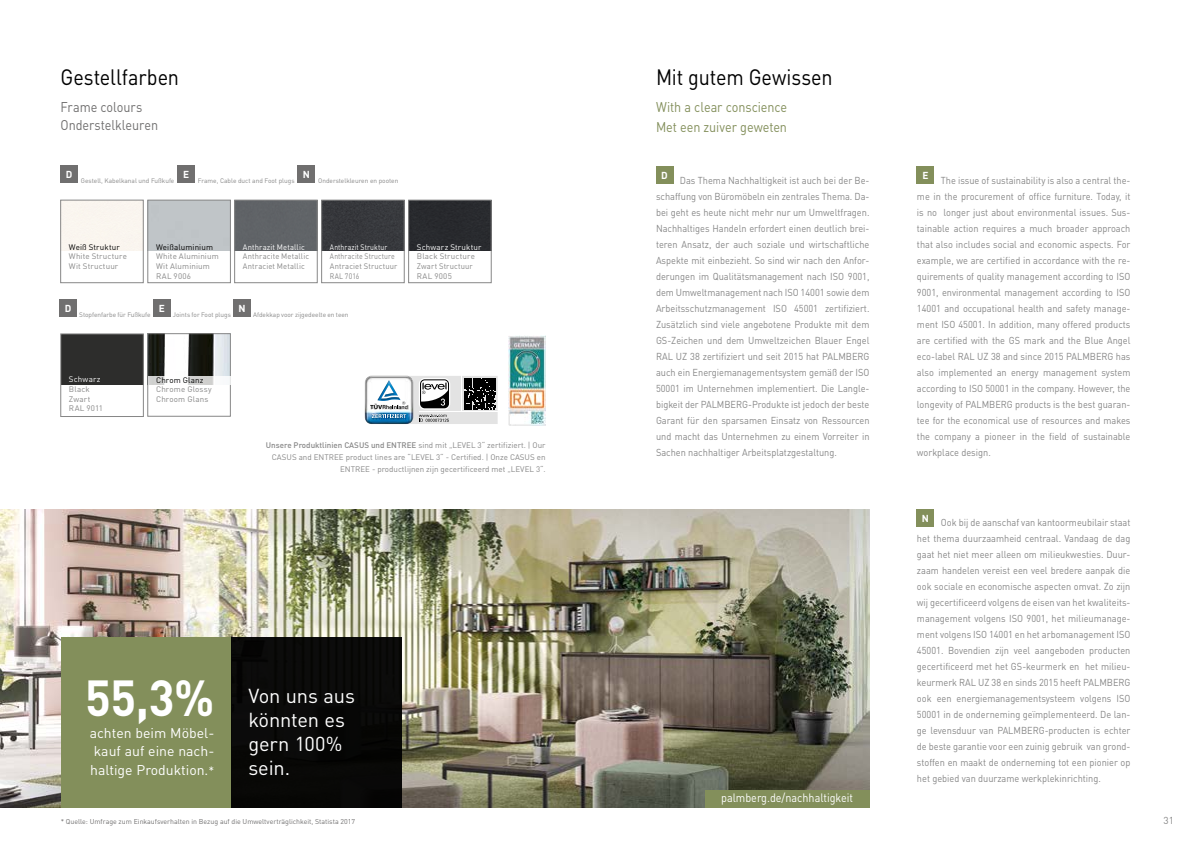
<style>
.page{position:relative;width:1191px;height:842px;background:#fff}
.page>*{position:absolute;margin:0;border:0;box-sizing:border-box;transform-origin:0 0}
.t1{font:700 50px "DINOT";color:#fff;scale:.95 1}
.t2{font:22px "DINOT";letter-spacing:-.005em;color:#000;scale:.9 1}
.t3{font:20px/24px "DINOT";letter-spacing:-.01em;color:#fff}
.t4{font:14px/18.5px "DINOT";color:#fff;text-align:justify}
.t5{font:14px/20px "DINOT";letter-spacing:-.005em;color:#838f5b;scale:.9 1}
.t6{font:14px/18px "DINOT";letter-spacing:-.005em;color:#706f6f;scale:.9 1}
.t7{font:12px "DINOT";color:#fff;scale:.9 1}
.t8{font:10px/16px "DINOT";color:#878787;text-align:justify;scale:.92 1}
.t9{font:700 10px "DINOT";color:#fff}
.t10{font:10px "DINOT";color:#878787}
.t11{font:8px/9.6px "DINOT";letter-spacing:.015em;color:#878787}
.t12{font:8px/9.6px "DINOT";letter-spacing:.015em;color:#878787;scale:.86 1}
.t13{font:8px "DINOT";letter-spacing:.015em;color:#000}
.t14{font:8px/9.6px "DINOT";letter-spacing:.015em;color:#878787;scale:.95 1}
.t15{font:8px "DINOT";letter-spacing:.015em;color:#fff}
.t16{font:8px "DINOT";letter-spacing:.015em;color:#fff;scale:.95 1}
.t17{font:8px "DINOT";letter-spacing:.015em;color:#fff;scale:.86 1}
.t18{font:7px "DINOT";color:#706f6f}
.t19{font:6.5px "DINOT";color:#878787}
.s1{font-weight:500}
.s2{font-size:12px}
</style>
<div class="page">
<div style="left:61px;top:166px;width:17px;height:17px;background:#706f6f"></div>
<div style="left:178px;top:166px;width:17px;height:17px;background:#706f6f"></div>
<div style="left:298px;top:166px;width:17px;height:17px;background:#706f6f"></div>
<div style="left:60px;top:200px;width:83px;height:83px;border:1px solid #878787"></div>
<div style="left:147px;top:200px;width:84px;height:83px;border:1px solid #878787"></div>
<div style="left:236px;top:202px;width:79px;height:49px;background:#606467"></div>
<div style="left:234px;top:200px;width:83px;height:83px;border:1px solid #878787"></div>
<div style="left:323px;top:202px;width:79px;height:49px;background:#37383c"></div>
<div style="left:321px;top:200px;width:83px;height:83px;border:1px solid #878787"></div>
<div style="left:410px;top:202px;width:79px;height:49px;background:#282a2e"></div>
<div style="left:408px;top:200px;width:83px;height:83px;border:1px solid #878787"></div>
<div style="left:60px;top:299px;width:17px;height:17px;background:#706f6f"></div>
<div style="left:153px;top:300px;width:17px;height:17px;background:#706f6f"></div>
<div style="left:233px;top:300px;width:17px;height:17px;background:#706f6f"></div>
<div style="left:61px;top:334px;width:82px;height:51px;background:#2d2d2c"></div>
<div style="left:60px;top:334px;width:84px;height:83px;border:1px solid #878787"></div>
<img style="left:149px;top:335px;width:80px;height:41px">
<div style="left:147px;top:333px;width:84px;height:83px;border:1px solid #878787"></div>
<svg style="left:148px;top:376px;width:82px;height:8px"></svg>
<div style="left:656px;top:167px;width:17px;height:17px;background:#838f5b"></div>
<div style="left:917px;top:167px;width:17px;height:17px;background:#838f5b"></div>
<div style="left:917px;top:509px;width:17px;height:17px;background:#838f5b"></div>
<img style="left:0;top:509px;width:869px;height:298px">
<div style="left:61px;top:637px;width:170px;height:170px;background:#838f5b"></div>
<div style="left:231px;top:637px;width:170px;height:170px;background:#080807"></div>
<svg style="left:364px;top:375px;width:134px;height:49px"></svg>
<div style="left:705px;top:790px;width:164px;height:17px;background:#838f5b"></div>
<img style="left:508px;top:336px;width:37px;height:89px">
<h2 class="t2" style="left:60px;top:60px;width:133px">Gestellfarben</h2>
<h3 class="t6" style="left:60px;top:97px;width:110px">Frame colours<br>Onderstelkleuren</h3>
<p class="t9" style="left:66px;top:167px;width:8px">D</p>
<p class="t19" style="left:81px;top:176px;width:95px">Gestell, Kabelkanal und Fußkufe</p>
<p class="t9" style="left:183px;top:167px;width:8px">E</p>
<p class="t19" style="left:198px;top:176px;width:98px">Frame, Cable duct and Foot plugs</p>
<p class="t9" style="left:303px;top:167px;width:9px">N</p>
<p class="t19" style="left:318px;top:176px;width:82px">Onderstelkleuren en pooten</p>
<p class="t13" style="left:69px;top:241px;width:52px">Weiß Struktur</p>
<p class="t11" style="left:69px;top:251px;width:60px">White Structure<br>Wit Structuur</p>
<p class="t13" style="left:156px;top:241px;width:58px">Weißaluminium</p>
<p class="t11" style="left:156px;top:251px;width:64px">White Aluminium<br>Wit Aluminium<br>RAL 9006</p>
<p class="t16" style="left:243px;top:241px;width:67px">Anthrazit Metallic</p>
<p class="t14" style="left:243px;top:251px;width:71px">Anthracite Metallic<br>Antraciet Metallic</p>
<p class="t17" style="left:330px;top:241px;width:68px">Anthrazit Struktur</p>
<p class="t12" style="left:330px;top:251px;width:80px">Anthracite Structure<br>Antraciet Structuur<br>RAL 7016</p>
<p class="t15" style="left:417px;top:241px;width:66px">Schwarz Struktur</p>
<p class="t11" style="left:417px;top:251px;width:60px">Black Structure<br>Zwart Structuur<br>RAL 9005</p>
<p class="t9" style="left:65px;top:300px;width:8px">D</p>
<p class="t19" style="left:79px;top:310px;width:73px">Stopfenfarbe für Fußkufe</p>
<p class="t9" style="left:159px;top:301px;width:8px">E</p>
<p class="t19" style="left:173px;top:310px;width:59px">Joints for Foot plugs</p>
<p class="t9" style="left:238px;top:301px;width:9px">N</p>
<p class="t19" style="left:253px;top:310px;width:97px">Afdekkap voor zijgedeelte en teen</p>
<p class="t15" style="left:69px;top:373px;width:33px">Schwarz</p>
<p class="t11" style="left:69px;top:384px;width:36px">Black<br>Zwart<br>RAL 9011</p>
<p class="t13" style="left:156px;top:374px;width:49px">Chrom Glanz</p>
<p class="t11" style="left:156px;top:384px;width:57px">Chrome Glossy<br>Chroom Glans</p>
<p class="t11" style="left:266px;top:438px;width:281px;line-height:12px;text-align:right"><span class="s1">Unsere Produktlinien CASUS und ENTREE</span> sind mit „LEVEL 3“ zertifiziert. | Our<br>CASUS and ENTREE product lines are “LEVEL 3“ - Certified. | Onze CASUS en<br>ENTREE - productlijnen zijn gecertificeerd met „LEVEL 3“.</p>
<h1 class="t1" style="left:85px;top:659px;width:137px">55,3%</h1>
<h3 class="t4" style="left:90px;top:722px;width:126px">achten beim Möbel&shy;kauf auf eine nach&shy;haltige Produktion.<span class="s2">*</span></h3>
<h3 class="t3" style="left:248px;top:682px;width:108px">Von uns aus könnten es gern 100% sein.</h3>
<p class="t18" style="left:61px;top:816px;width:296px">* Quelle: Umfrage zum Einkaufsverhalten in Bezug auf die Umweltverträglichkeit, Statista 2017</p>
<h2 class="t2" style="left:656px;top:60px;width:198px">Mit gutem Gewissen</h2>
<h3 class="t5" style="left:656px;top:96px;width:147px">With a clear conscience<br>Met een zuiver geweten</h3>
<p class="t9" style="left:661px;top:168px;width:8px">D</p>
<p class="t8" style="left:656px;top:171px;width:234px;text-indent:24px">Das Thema Nachhaltigkeit ist auch bei der Be&shy;schaffung von Büromöbeln ein zentrales Thema. Da&shy;bei geht es heute nicht mehr nur um Umweltfragen.<br>Nachhaltiges Handeln erfordert einen deutlich brei&shy;teren Ansatz, der auch soziale und wirtschaftliche Aspekte mit einbezieht. So sind wir nach den Anfor&shy;derungen im Qualitätsmanagement nach ISO 9001, dem Umweltmanagement nach ISO 14001 sowie dem Arbeitsschutzmanagement ISO 45001 zertifiziert.<br>Zusätzlich sind viele angebotene Produkte mit dem GS-Zeichen und dem Umweltzeichen Blauer Engel RAL UZ 38 zertifiziert und seit 2015 hat PALMBERG auch ein Energiemanagementsystem gemäß der ISO 50001 im Unternehmen implementiert. Die Langle&shy;bigkeit der PALMBERG-Produkte ist jedoch der beste Garant für den sparsamen Einsatz von Ressourcen und macht das Unternehmen zu einem Vorreiter in Sachen nachhaltiger Arbeitsplatzgestaltung.</p>
<p class="t7" style="left:721px;top:789px;width:148px">palmberg.de/nachhaltigkeit</p>
<p class="t9" style="left:922px;top:168px;width:8px">E</p>
<p class="t8" style="left:917px;top:171px;width:234px;text-indent:24px">The issue of sustainability is also a central the&shy;me in the procurement of office furniture. Today, it is no longer just about environmental issues. Sus&shy;tainable action requires a much broader approach that also includes social and economic aspects. For example, we are certified in accordance with the re&shy;quirements of quality management according to ISO 9001, environmental management according to ISO 14001 and occupational health and safety manage&shy;ment ISO 45001. In addition, many offered products are certified with the GS mark and the Blue Angel eco-label RAL UZ 38 and since 2015 PALMBERG has also implemented an energy management system according to ISO 50001 in the company. However, the longevity of PALMBERG products is the best guaran&shy;tee for the economical use of resources and makes the company a pioneer in the field of sustainable workplace design.</p>
<p class="t9" style="left:922px;top:510px;width:9px">N</p>
<p class="t8" style="left:917px;top:514px;width:234px;text-indent:24px">Ook bij de aanschaf van kantoormeubilair staat het thema duurzaamheid centraal. Vandaag de dag gaat het niet meer alleen om milieukwesties. Duur&shy;zaam handelen vereist een veel bredere aanpak die ook sociale en economische aspecten omvat. Zo zijn wij gecertificeerd volgens de eisen van het kwaliteits&shy;management volgens ISO 9001, het milieumanage&shy;ment volgens ISO 14001 en het arbomanagement ISO 45001. Bovendien zijn veel aangeboden producten gecertificeerd met het GS-keurmerk en het milieu&shy;keurmerk RAL UZ 38 en sinds 2015 heeft PALMBERG ook een energiemanagementsysteem volgens ISO 50001 in de onderneming geïmplementeerd. De lan&shy;ge levensduur van PALMBERG-producten is echter de beste garantie voor een zuinig gebruik van grond&shy;stoffen en maakt de onderneming tot een pionier op het gebied van duurzame werkplekinrichting.</p>
<p class="t10" style="left:1163px;top:813px;width:12px">31</p>
</div>
